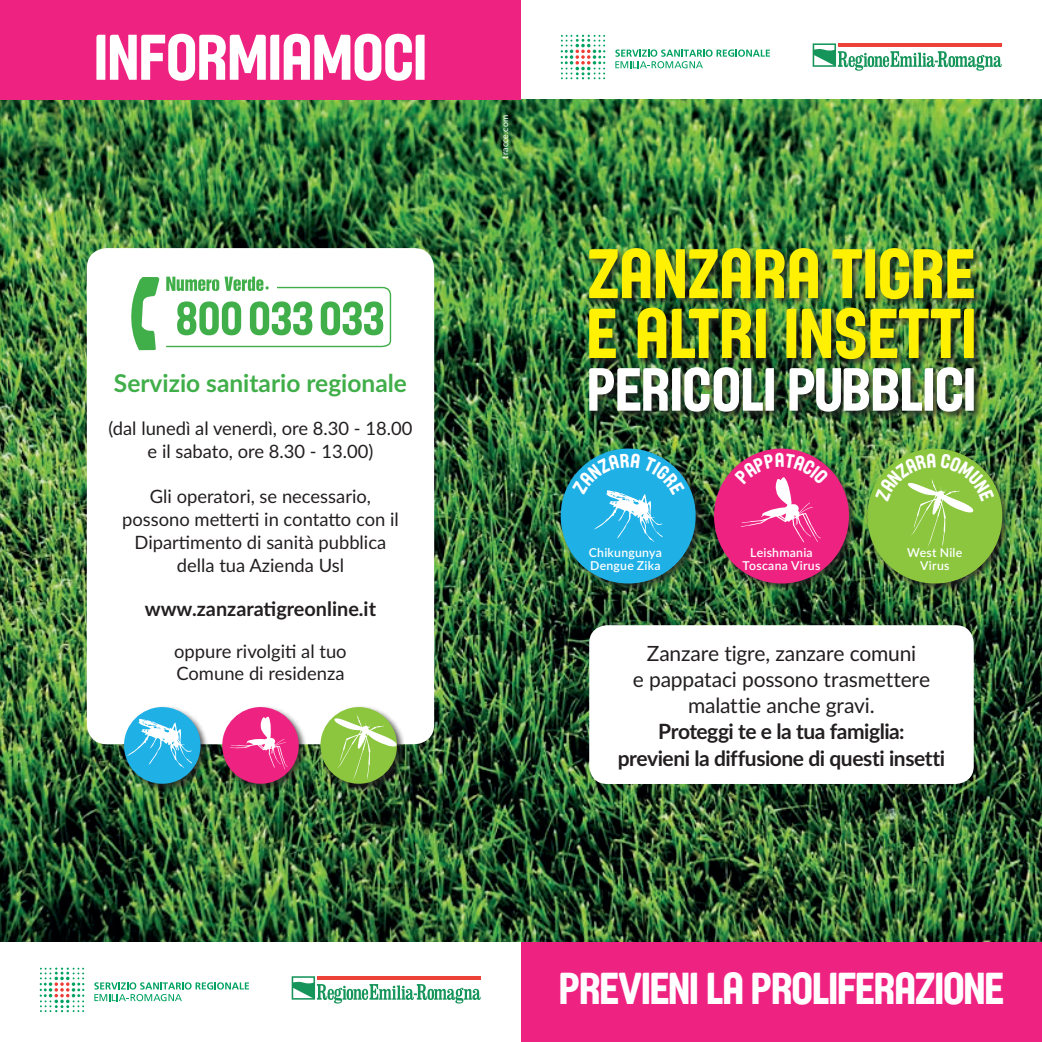
<style>
.page{position:relative;width:1042px;height:1042px;background:#fff}
.page>*{position:absolute;margin:0;border:0;box-sizing:border-box;transform-origin:0 0}
.Normale{font:63px "Fiba";letter-spacing:-.01em;color:#fff}
.t1{font:43.75px "Fiba";letter-spacing:-.02em;color:#fff}
.Normale-2{font:700 24.5px "Lato";color:#40ae49}
.t2{font:21px "Lato";letter-spacing:-.01em;color:#231f20}
.t3{font:700 21px/26.2px "Lato";letter-spacing:-.02em;color:#231f20;text-align:center}
.Normale-3{font:700 19.78px "Lato";color:#231f20}
.Normale-4{font:18.38px/22.8px "Lato";color:#231f20;text-align:center}
.t4{font:600 12.25px "Lato";letter-spacing:.02em;color:#fff}
.t5{font:8.75px "Lato";letter-spacing:.025em;color:#fff}
</style>
<div class="page">
<img style="left:0;top:99px;width:1042px;height:844px">
<div style="left:521px;top:943px;width:521px;height:99px;background:#ee2381"></div>
<div style="left:0;top:0;width:521px;height:99px;background:#ee2381"></div>
<svg style="left:615px;top:49px;width:155px;height:19px"></svg>
<svg style="left:561px;top:35px;width:44px;height:44px"></svg>
<svg style="left:812px;top:43px;width:189px;height:28px"></svg>
<div style="left:589px;top:625px;width:385px;height:159px;background:#fff;border-radius:18px"></div>
<div style="left:87px;top:248px;width:347px;height:496px;background:#fff;border-radius:20px"></div>
<svg style="left:131px;top:277px;width:28px;height:73px"></svg>
<svg style="left:166px;top:277px;width:226px;height:71px"></svg>
<div style="left:587px;top:246px;width:396px;height:122px;background:#231f20;opacity:.75"></div>
<img style="left:589px;top:308px;width:385px;height:51px">
<img style="left:589px;top:248px;width:385px;height:51px">
<div style="left:587px;top:365px;width:396px;height:56px;background:#231f20;opacity:.75"></div>
<img style="left:589px;top:367px;width:385px;height:45px">
<svg style="left:94px;top:982px;width:155px;height:19px"></svg>
<svg style="left:40px;top:967px;width:44px;height:45px"></svg>
<svg style="left:292px;top:976px;width:189px;height:27px"></svg>
<div style="left:122px;top:705px;width:284px;height:88px;background:#231f20;opacity:.75"></div>
<div style="left:320px;top:707px;width:77px;height:77px;background:#8bc63e;border-radius:50%"></div>
<svg style="left:334px;top:714px;width:63px;height:66px"></svg>
<div style="left:222px;top:707px;width:77px;height:77px;background:#ee2381;border-radius:50%"></div>
<svg style="left:230px;top:716px;width:58px;height:53px"></svg>
<div style="left:124px;top:707px;width:77px;height:77px;background:#1fb0e6;border-radius:50%"></div>
<svg style="left:126px;top:718px;width:66px;height:50px"></svg>
<div style="left:558px;top:446px;width:147px;height:146px;background:#231f20;opacity:.75"></div>
<div style="left:711px;top:446px;width:147px;height:146px;background:#231f20;opacity:.75"></div>
<div style="left:865px;top:446px;width:146px;height:146px;background:#231f20;opacity:.75"></div>
<img style="left:561px;top:448px;width:135px;height:136px">
<img style="left:714px;top:448px;width:135px;height:136px">
<img style="left:867px;top:448px;width:136px;height:136px">
<p class="Normale" style="left:94px;top:19px;width:335px">INFORMIAMOCI</p>
<p class="t5" style="left:499px;top:159px;width:45px;rotate:-90deg">tracce.com</p>
<p class="Normale-2" style="left:114px;top:365px;width:294px">Servizio sanitario regionale</p>
<p class="Normale-4" style="left:108px;top:416px;width:305px">(dal lunedì al venerdì, ore 8.30 - 18.00</p>
<p class="Normale-4" style="left:148px;top:439px;width:227px">e il sabato, ore 8.30 - 13.00)</p>
<p class="Normale-4" style="left:150px;top:484px;width:223px">Gli operatori, se necessario,</p>
<p class="Normale-4" style="left:122px;top:507px;width:278px">possono metterti in contatto con il<br>Dipartimento di sanità pubblica</p>
<p class="Normale-4" style="left:177px;top:553px;width:169px">della tua Azienda Usl</p>
<p class="Normale-3" style="left:145px;top:594px;width:233px">www.zanzaratigreonline.it</p>
<p class="Normale-4" style="left:174px;top:639px;width:174px">oppure rivolgiti al tuo</p>
<p class="Normale-4" style="left:176px;top:661px;width:169px">Comune di residenza</p>
<p class="t4" style="left:589px;top:544px;width:75px">Chikungunya</p>
<p class="t4" style="left:590px;top:556px;width:72px">Dengue Zika</p>
<p class="t4" style="left:750px;top:544px;width:64px">Leishmania</p>
<p class="t4" style="left:742px;top:556px;width:79px">Toscana Virus</p>
<p class="t4" style="left:907px;top:544px;width:57px">West Nile</p>
<p class="t4" style="left:920px;top:556px;width:31px">Virus</p>
<p class="t2" style="left:647px;top:638px;width:271px">Zanzare tigre, zanzare comuni</p>
<p class="t2" style="left:633px;top:664px;width:299px">e pappataci possono trasmettere</p>
<p class="t2" style="left:688px;top:690px;width:188px">malattie anche gravi.</p>
<p class="t3" style="left:618px;top:717px;width:329px">Proteggi te e la tua famiglia:<br>previeni la diffusione di questi insetti</p>
<p class="t1" style="left:559px;top:962px;width:446px">PREVIENI LA PROLIFERAZIONE</p>
</div>
